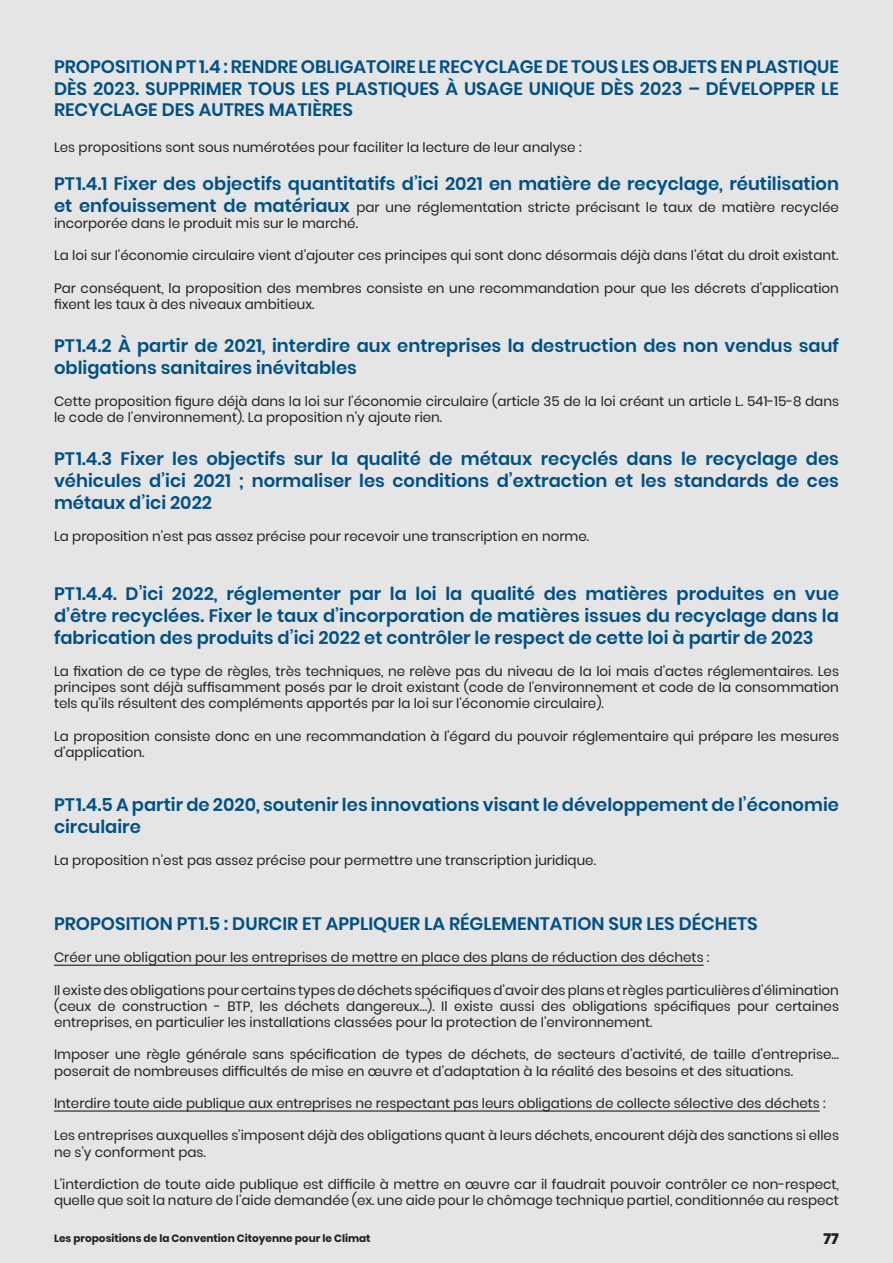
<style>
.page{position:relative;width:893px;height:1263px;background:#e5e5e5}
.page>*{position:absolute;margin:0;border:0;box-sizing:border-box;transform-origin:0 0}
.t1{font:600 18px/21.6px "Poppins";color:#005086;text-align:justify}
.t2{font:800 15px "Poppins";color:#231f20}
.t3{font:13.5px/16.2px "Poppins";color:#231f20}
.t4{font:700 10.5px "Poppins";color:#231f20}
.s1{font-weight:600;font-size:18px;color:#005086}
</style>
<div class="page">
<hr style="left:54px;top:965px;width:650px;height:1px;background:#231f20">
<hr style="left:54px;top:1110px;width:766px;height:1px;background:#231f20">
<p class="t1" style="left:54px;top:56px;width:786px">PROPOSITION PT 1.4 : RENDRE OBLIGATOIRE LE RECYCLAGE DE TOUS LES OBJETS EN PLASTIQUE DÈS 2023. SUPPRIMER TOUS LES PLASTIQUES À USAGE UNIQUE DÈS 2023 – DÉVELOPPER LE RECYCLAGE DES AUTRES MATIÈRES</p>
<p class="t3" style="left:54px;top:139px;width:529px">Les propositions sont sous numérotées pour faciliter la lecture de leur analyse :</p>
<p class="t1" style="left:54px;top:173px;width:786px">PT1.4.1 Fixer des objectifs quantitatifs d’ici 2021 en matière de recyclage, réutilisation</p>
<p class="t3" style="left:54px;top:199px;width:786px"><span class="s1">et enfouissement de matériaux</span> par une réglementation stricte précisant le taux de matière recyclée incorporée dans le produit mis sur le marché.</p>
<p class="t3" style="left:54px;top:247px;width:786px">La loi sur l’économie circulaire vient d’ajouter ces principes qui sont donc désormais déjà dans l’état du droit existant.</p>
<p class="t3" style="left:54px;top:280px;width:786px">Par conséquent, la proposition des membres consiste en une recommandation pour que les décrets d’application fixent les taux à des niveaux ambitieux.</p>
<p class="t1" style="left:54px;top:335px;width:786px">PT1.4.2 À partir de 2021, interdire aux entreprises la destruction des non vendus sauf obligations sanitaires inévitables</p>
<p class="t3" style="left:54px;top:393px;width:786px">Cette proposition figure déjà dans la loi sur l’économie circulaire (article 35 de la loi créant un article L. 541-15-8 dans le code de l’environnement). La proposition n’y ajoute rien.</p>
<p class="t1" style="left:54px;top:448px;width:786px">PT1.4.3 Fixer les objectifs sur la qualité de métaux recyclés dans le recyclage des véhicules d’ici 2021 ; normaliser les conditions d’extraction et les standards de ces métaux d’ici 2022</p>
<p class="t3" style="left:54px;top:528px;width:537px">La proposition n’est pas assez précise pour recevoir une transcription en norme.</p>
<p class="t1" style="left:54px;top:583px;width:786px">PT1.4.4. D’ici 2022, réglementer par la loi la qualité des matières produites en vue d’être recyclées. Fixer le taux d’incorporation de matières issues du recyclage dans la fabrication des produits d’ici 2022 et contrôler le respect de cette loi à partir de 2023</p>
<p class="t3" style="left:54px;top:663px;width:786px;text-align:justify">La fixation de ce type de règles, très techniques, ne relève pas du niveau de la loi mais d’actes réglementaires. Les principes sont déjà suffisamment posés par le droit existant (code de l’environnement et code de la consommation tels qu’ils résultent des compléments apportés par la loi sur l’économie circulaire).</p>
<p class="t3" style="left:54px;top:728px;width:786px">La proposition consiste donc en une recommandation à l’égard du pouvoir réglementaire qui prépare les mesures d’application.</p>
<p class="t1" style="left:54px;top:794px;width:786px">PT1.4.5 A partir de 2020, soutenir les innovations visant le développement de l’économie circulaire</p>
<p class="t3" style="left:54px;top:852px;width:543px">La proposition n’est pas assez précise pour permettre une transcription juridique.</p>
<p class="t1" style="left:54px;top:913px;width:705px">PROPOSITION PT1.5 : DURCIR ET APPLIQUER LA RÉGLEMENTATION SUR LES DÉCHETS</p>
<p class="t3" style="left:54px;top:949px;width:657px">Créer une obligation pour les entreprises de mettre en place des plans de réduction des déchets :</p>
<p class="t3" style="left:54px;top:982px;width:786px;text-align:justify">Il existe des obligations pour certains types de déchets spécifiques d’avoir des plans et règles particulières d’élimination (ceux de construction - BTP, les déchets dangereux…). Il existe aussi des obligations spécifiques pour certaines entreprises, en particulier les installations classées pour la protection de l’environnement.</p>
<p class="t3" style="left:54px;top:1047px;width:786px">Imposer une règle générale sans spécification de types de déchets, de secteurs d’activité, de taille d’entreprise… poserait de nombreuses difficultés de mise en œuvre et d’adaptation à la réalité des besoins et des situations.</p>
<p class="t3" style="left:54px;top:1095px;width:773px">Interdire toute aide publique aux entreprises ne respectant pas leurs obligations de collecte sélective des déchets :</p>
<p class="t3" style="left:54px;top:1128px;width:786px">Les entreprises auxquelles s’imposent déjà des obligations quant à leurs déchets, encourent déjà des sanctions si elles ne s’y conforment pas.</p>
<p class="t3" style="left:54px;top:1176px;width:786px">L’interdiction de toute aide publique est difficile à mettre en œuvre car il faudrait pouvoir contrôler ce non-respect, quelle que soit la nature de l’aide demandée (ex. une aide pour le chômage technique partiel, conditionnée au respect</p>
<p class="t4" style="left:54px;top:1232px;width:318px">Les propositions de la Convention Citoyenne pour le Climat</p>
<p class="t2" style="left:824px;top:1230px;width:17px">77</p>
</div>
